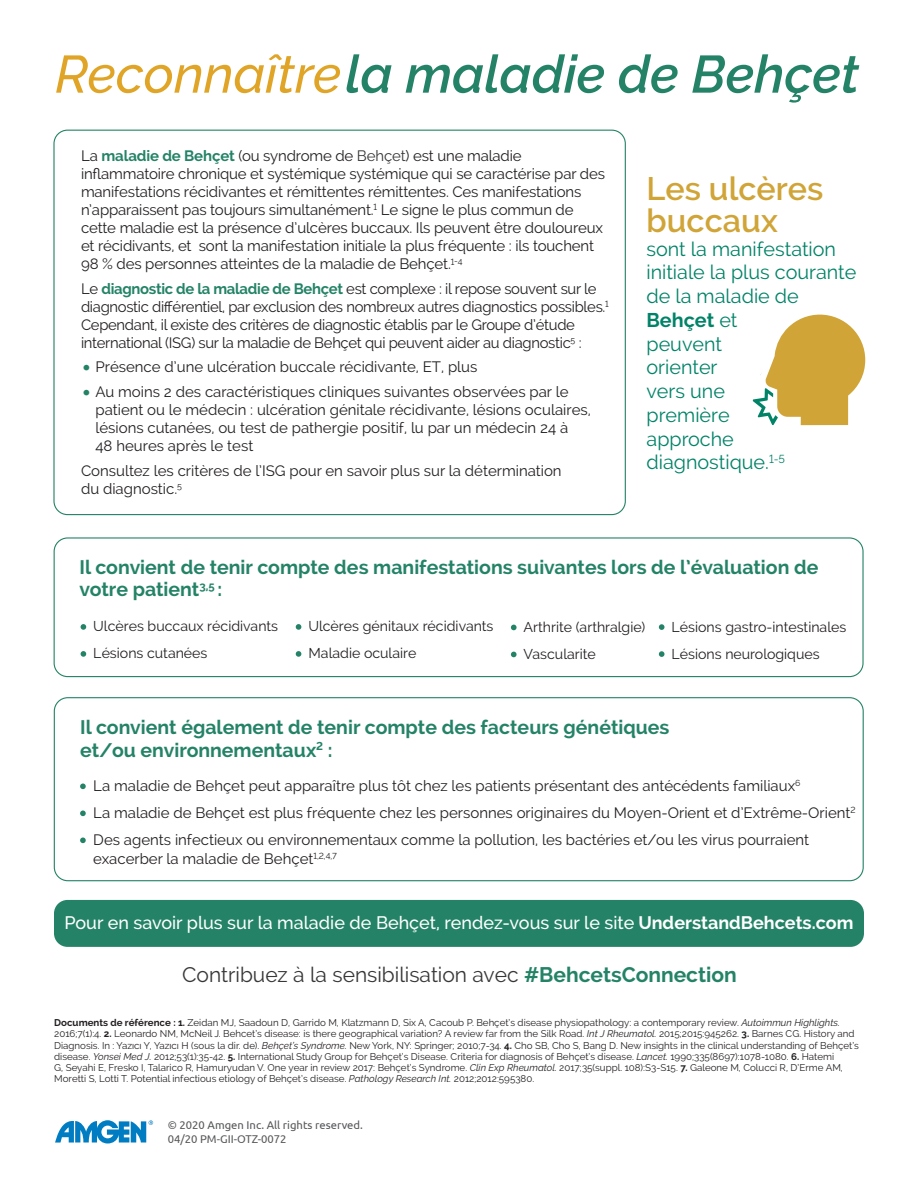
<style>
.page{position:relative;width:918px;height:1188px;background:#fff}
.page>*{position:absolute;margin:0;border:0;box-sizing:border-box;transform-origin:0 0}
.t1{font:italic 600 52.5px "Raleway";color:#248367}
.t2{font:600 32.4px/31.5px "Raleway";color:#d0a437}
.t3{font:21px "Raleway";color:#373737}
.t4{font:19.8px/23.7px "Raleway";color:#008367}
.t5{font:700 19.5px/22.5px "Raleway";color:#248367}
.t6{font:500 18px "Raleway";color:#fff}
.t7{font:15px/18px "Raleway";letter-spacing:-.01em;color:#231f20}
.t8{font:14.1px "Raleway";color:#231f20}
.inVentiv_Default_Sty{font:11.25px "Ubuntu";color:#57585a}
.t9{font:9.75px/11.2px "Raleway";color:#231f20}
.s1{font-weight:500;color:#e0a526}
.s2{font-weight:700;color:#248367}
.s3{color:#373737}
.s4{font-weight:500;font-size:30px;color:#248367}
.s5{font-weight:700}
.s6{font-style:italic}
</style>
<div class="page">
<div style="left:54px;top:697px;width:810px;height:184px;border:1px solid #248367;border-radius:14px"></div>
<svg style="left:80px;top:784px;width:6px;height:5px"></svg>
<svg style="left:80px;top:811px;width:6px;height:5px"></svg>
<svg style="left:80px;top:838px;width:6px;height:5px"></svg>
<div style="left:54px;top:900px;width:810px;height:47px;background:#248367;border-radius:14px"></div>
<div style="left:54px;top:537px;width:810px;height:140px;border:1px solid #248367;border-radius:14px"></div>
<svg style="left:81px;top:624px;width:5px;height:6px"></svg>
<svg style="left:81px;top:651px;width:5px;height:6px"></svg>
<svg style="left:296px;top:624px;width:5px;height:6px"></svg>
<svg style="left:296px;top:651px;width:5px;height:6px"></svg>
<svg style="left:659px;top:624px;width:5px;height:6px"></svg>
<svg style="left:659px;top:651px;width:5px;height:6px"></svg>
<svg style="left:511px;top:625px;width:6px;height:5px"></svg>
<svg style="left:511px;top:652px;width:6px;height:5px"></svg>
<svg style="left:753px;top:315px;width:112px;height:110px"></svg>
<svg style="left:55px;top:1120px;width:98px;height:24px"></svg>
<p class="t1" style="left:55px;top:44px;width:806px"><span class="s1">Reconnaître</span>la maladie de Behçet</p>
<p class="t7" style="left:81px;top:147px;width:526px">La <span class="s2">maladie de Behçet</span> (ou syndrome de <span class="s3">Behçet</span>) est une maladie inflammatoire chronique et systémique systémique qui se caractérise par des manifestations récidivantes et rémittentes rémittentes. Ces manifestations n’apparaissent pas toujours simultanément.<sup>1</sup> Le signe le plus commun de cette maladie est la présence d’ulcères buccaux. Ils peuvent être douloureux et récidivants, et sont la manifestation initiale la plus fréquente : ils touchent 98 % des personnes atteintes de la maladie de Behçet.<sup>1-4</sup></p>
<p class="t7" style="left:81px;top:279px;width:529px">Le <span class="s2">diagnostic de la maladie de Behçet</span> est complexe : il repose souvent sur le diagnostic différentiel, par exclusion des nombreux autres diagnostics possibles.<sup>1<br></sup>Cependant, il existe des critères de diagnostic établis par le Groupe d’étude international (ISG) sur la maladie de Behçet qui peuvent aider au diagnostic<sup>5</sup> :</p>
<p class="t7" style="left:81px;top:358px;width:398px"><span class="s4">•</span> Présence d’une ulcération buccale récidivante, ET, plus</p>
<p class="t7" style="left:95px;top:383px;width:497px;text-indent:-14px"><span class="s4">•</span> Au moins 2 des caractéristiques cliniques suivantes observées par le patient ou le médecin : ulcération génitale récidivante, lésions oculaires, lésions cutanées, ou test de pathergie positif, lu par un médecin 24 à<br>48 heures après le test</p>
<p class="t7" style="left:81px;top:462px;width:482px">Consultez les critères de l’ISG pour en savoir plus sur la détermination du diagnostic.<sup>5</sup></p>
<p class="t2" style="left:646px;top:173px;width:178px">Les ulcères buccaux</p>
<p class="t4" style="left:646px;top:237px;width:211px">sont la manifestation initiale la plus courante de la maladie de<br><span class="s5">Behçet</span> et<br>peuvent<br>orienter<br>vers une<br>première<br>approche diagnostique.<sup>1-5</sup></p>
<p class="t2" style="left:660px;top:187px;width:168px">Oral ulcers</p>
<p class="t4" style="left:662px;top:218px;width:198px">are the most common first manifestation of<br><span class="s5">Behçet’s Disease<br></span>and could be the<br>first step to<br>a possible<br>diagnosis<sup>1-5</sup></p>
<p class="t5" style="left:80px;top:556px;width:740px">Il convient de tenir compte des manifestations suivantes lors de l’évaluation de votre patient<sup>3,5</sup> :</p>
<p class="t8" style="left:93px;top:618px;width:186px">Ulcères buccaux récidivants</p>
<p class="t8" style="left:93px;top:645px;width:116px">Lésions cutanées</p>
<p class="t8" style="left:308px;top:618px;width:187px">Ulcères génitaux récidivants</p>
<p class="t8" style="left:308px;top:645px;width:110px">Maladie oculaire</p>
<p class="t8" style="left:672px;top:618px;width:176px">Lésions gastro-intestinales</p>
<p class="t8" style="left:672px;top:645px;width:150px">Lésions neurologiques</p>
<p class="t8" style="left:524px;top:619px;width:123px">Arthrite (arthralgie)</p>
<p class="t8" style="left:524px;top:646px;width:74px">Vascularite</p>
<p class="t5" style="left:80px;top:716px;width:591px">Il convient également de tenir compte des facteurs génétiques et/ou environnementaux<sup>2</sup> :</p>
<p class="t7" style="left:93px;top:776px;width:709px">La maladie de Behçet peut apparaître plus tôt chez les patients présentant des antécédents familiaux<sup>6</sup></p>
<p class="t7" style="left:93px;top:803px;width:764px">La maladie de Behçet est plus fréquente chez les personnes originaires du Moyen-Orient et d’Extrême-Orient<sup>2</sup></p>
<p class="t7" style="left:93px;top:830px;width:717px;line-height:19.5px">Des agents infectieux ou environnementaux comme la pollution, les bactéries et/ou les virus pourraient exacerber la maladie de Behçet<sup>1,2,4,7</sup></p>
<p class="t6" style="left:65px;top:912px;width:790px">Pour en savoir plus sur la maladie de Behçet, rendez-vous sur le site <span class="s5">UnderstandBehcets.com</span></p>
<p class="t3" style="left:182px;top:962px;width:556px">Contribuez à la sensibilisation avec <span class="s2">#BehcetsConnection</span></p>
<p class="t9" style="left:54px;top:1017px;width:806px"><span class="s5">Documents de référence : 1.</span> Zeidan MJ, Saadoun D, Garrido M, Klatzmann D, Six A, Cacoub P. Behçet’s disease physiopathology: a contemporary review. <span class="s6">Autoimmun Highlights.<br></span>2016;7(1):4. <span class="s5">2.</span> Leonardo NM, McNeil J. Behcet’s disease: is there geographical variation? A review far from the Silk Road. <span class="s6">Int J Rheumatol.</span> 2015;2015:945262. <span class="s5">3.</span> Barnes CG. History and Diagnosis. In : Yazıcı Y, Yazıcı H (sous la dir. de). <span class="s6">Behçet’s Syndrome.</span> New York, NY: Springer; 2010;7-34. <span class="s5">4.</span> Cho SB, Cho S, Bang D. New insights in the clinical understanding of Behçet’s disease. <span class="s6">Yonsei Med J.</span> 2012;53(1):35-42. <span class="s5">5.</span> International Study Group for Behçet’s Disease. Criteria for diagnosis of Behçet’s disease. <span class="s6">Lancet.</span> 1990;335(8697):1078-1080. <span class="s5">6.</span> Hatemi<br>G, Seyahi E, Fresko I, Talarico R, Hamuryudan V. One year in review 2017: Behçet’s Syndrome. <span class="s6">Clin Exp Rheumatol.</span> 2017;35(suppl. 108):S3-S15. <span class="s5">7.</span> Galeone M, Colucci R, D’Erme AM, Moretti S, Lotti T. Potential infectious etiology of Behçet’s disease. <span class="s6">Pathology Research Int.</span> 2012;2012:595380.</p>
<p class="inVentiv_Default_Sty" style="left:168px;top:1118px;width:197px">© 2020 Amgen Inc. All rights reserved.</p>
<p class="inVentiv_Default_Sty" style="left:168px;top:1132px;width:120px">04/20 PM-GII-OTZ-0072</p>
</div>
